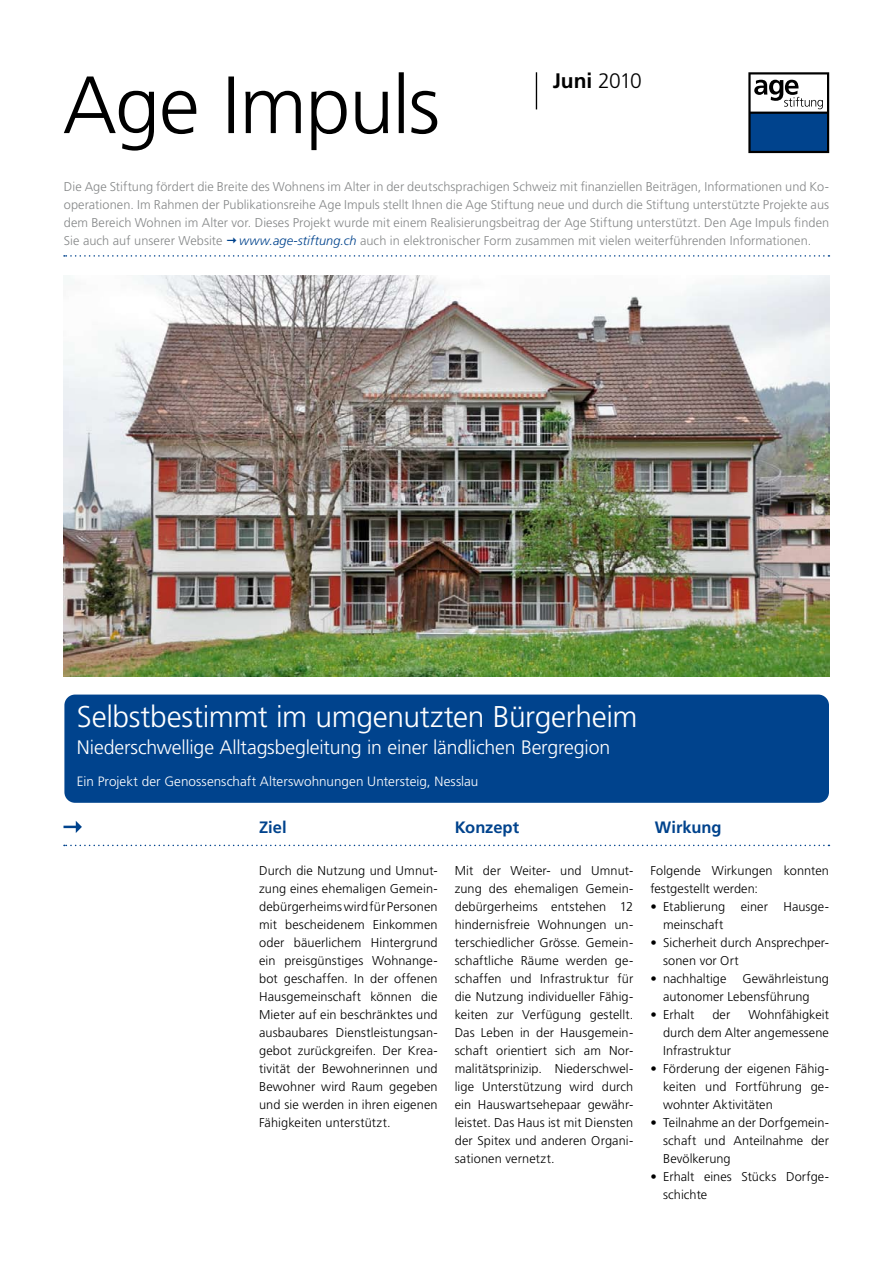
<style>
.page{position:relative;width:893px;height:1263px;background:#fff}
.page>*{position:absolute;margin:0;border:0;box-sizing:border-box;transform-origin:0 0}
.t1{font:300 30px "Frutiger";letter-spacing:-.01em;color:#fff}
.t2{font:700 21px "Frutiger";color:#000}
.t3{font:300 19.5px "Frutiger";letter-spacing:-.01em;color:#fff}
.t4{font:700 16.5px "Frutiger";color:#00438d}
.t5{font:300 13.5px "Frutiger";letter-spacing:.005em;color:#fff}
.t6{font:300 12.75px/18px "Frutiger";letter-spacing:.005em;color:#000;text-align:justify}
.t7{font:300 12.75px/18px "Frutiger";letter-spacing:.005em;color:#868889;text-align:justify}
.s1{font-weight:300}
.s2{font-style:italic;color:#00438d}
</style>
<div class="page">
<svg style="left:64px;top:72px;width:373px;height:79px"></svg>
<div style="left:64px;top:694px;width:765px;height:109px;background:#00438d;border-radius:11px"></div>
<hr style="left:536px;top:72px;width:1px;height:37px;background:#000">
<svg style="left:63px;top:821px;width:19px;height:12px"></svg>
<svg style="left:64px;top:845px;width:765px;height:1px"></svg>
<svg style="left:748px;top:72px;width:81px;height:81px"></svg>
<svg style="left:64px;top:255px;width:765px;height:2px"></svg>
<img style="left:64px;top:275px;width:765px;height:402px">
<h2 class="t2" style="left:553px;top:68px;width:91px">Juni <span class="s1">2010</span></h2>
<p class="t7" style="left:64px;top:177px;width:767px">Die Age Stiftung fördert die Breite des Wohnens im Alter in der deutschsprachigen Schweiz mit finanziellen Beiträgen, Informationen und Ko&shy;operationen. Im Rahmen der Publikationsreihe Age Impuls stellt Ihnen die Age Stiftung neue und durch die Stiftung unterstützte Projekte aus dem Bereich Wohnen im Alter vor. Dieses Projekt wurde mit einem Realisierungsbeitrag der Age Stiftung unterstützt. Den Age Impuls finden Sie auch auf unserer Website</p>
<p class="t7" style="left:239px;top:231px;width:574px"><span class="s2">www.age-stiftung.ch</span> auch in elektronischer Form zusammen mit vielen weiterführenden Informationen.</p>
<h1 class="t1" style="left:77px;top:699px;width:562px">Selbstbestimmt im umgenutzten Bürgerheim</h1>
<h3 class="t3" style="left:77px;top:736px;width:535px">Niederschwellige Alltagsbegleitung in einer ländlichen Bergregion</h3>
<p class="t5" style="left:77px;top:774px;width:403px">Ein Projekt der Genossenschaft Alterswohnungen Untersteig, Nesslau</p>
<p class="t4" style="left:259px;top:818px;width:29px">Ziel</p>
<p class="t6" style="left:259px;top:861px;width:180px">Durch die Nutzung und Umnut&shy;zung eines ehemaligen Gemein&shy;debürgerheims wird für Personen mit bescheidenem Einkommen oder bäuerlichem Hintergrund ein preisgünstiges Wohnange&shy;bot geschaffen. In der offenen Hausgemeinschaft können die Mieter auf ein beschränktes und ausbaubares Dienstleistungsan&shy;gebot zurückgreifen. Der Krea&shy;tivität der Bewohnerinnen und Bewohner wird Raum gegeben und sie werden in ihren eigenen Fähigkeiten unterstützt.</p>
<p class="t4" style="left:455px;top:818px;width:66px">Konzept</p>
<p class="t6" style="left:455px;top:861px;width:180px">Mit der Weiter- und Umnut&shy;zung des ehemaligen Gemein&shy;debürgerheims entstehen 12 hindernisfreie Wohnungen un&shy;terschiedlicher Grösse. Gemein&shy;schaftliche Räume werden ge&shy;schaffen und Infrastruktur für die Nutzung individueller Fähig&shy;keiten zur Verfügung gestellt.<br>Das Leben in der Hausgemein&shy;schaft orientiert sich am Nor&shy;malitätsprinizip. Niederschwel&shy;lige Unterstützung wird durch ein Hauswartsehepaar gewähr&shy;leistet. Das Haus ist mit Diensten der Spitex und anderen Organi&shy;sationen vernetzt.</p>
<p class="t4" style="left:655px;top:818px;width:68px">Wirkung</p>
<p class="t6" style="left:650px;top:861px;width:180px">Folgende Wirkungen konnten festgestellt werden:</p>
<p class="t6" style="left:663px;top:897px;width:167px;text-indent:-13px">• Etablierung einer Hausge&shy;meinschaft</p>
<p class="t6" style="left:663px;top:933px;width:167px;text-indent:-13px">• Sicherheit durch Ansprechper&shy;sonen vor Ort</p>
<p class="t6" style="left:650px;top:969px;width:180px;text-align:center">• nachhaltige Gewährleistung autonomer Lebensführung</p>
<p class="t6" style="left:650px;top:1005px;width:45px">• Erhalt</p>
<p class="t6" style="left:712px;top:1005px;width:19px">der</p>
<p class="t6" style="left:663px;top:1005px;width:167px;text-indent:85px">Wohnfähigkeit durch dem Alter angemessene Infrastruktur</p>
<p class="t6" style="left:663px;top:1059px;width:167px;text-indent:-13px">• Förderung der eigenen Fähig&shy;keiten und Fortführung ge&shy;wohnter Aktivitäten</p>
<p class="t6" style="left:663px;top:1113px;width:167px;text-indent:-13px">• Teilnahme an der Dorfgemein&shy;schaft und Anteilnahme der Bevölkerung</p>
<p class="t6" style="left:663px;top:1167px;width:167px;text-indent:-13px">• Erhalt eines Stücks Dorfge&shy;schichte</p>
</div>
